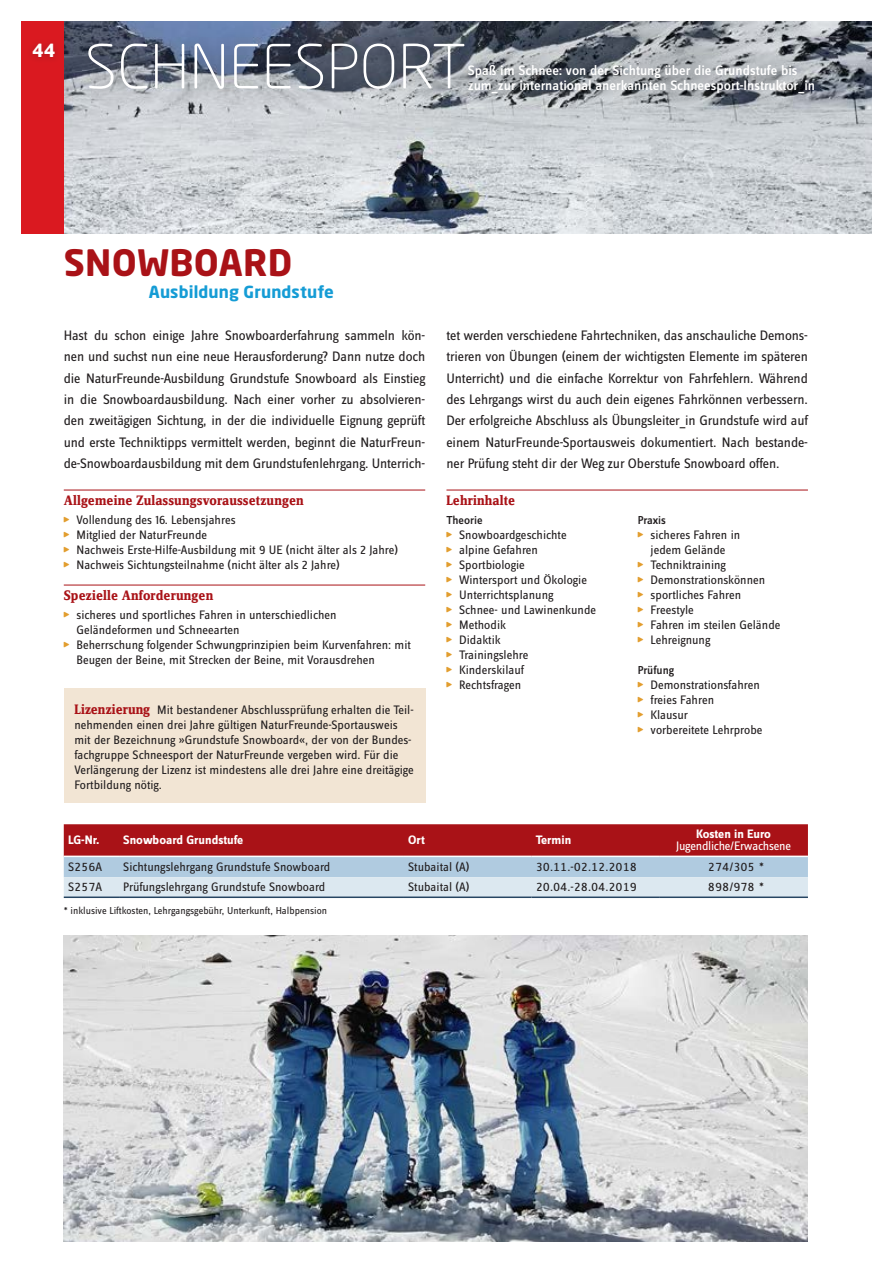
<style>
.page{position:relative;width:893px;height:1263px;background:#fff}
.page>*{position:absolute;margin:0;border:0;box-sizing:border-box;transform-origin:0 0}
.t1{font:300 60px "Neo Sans Pro";letter-spacing:.01em;color:#fff}
.t2{font:700 36px "Neo Sans";letter-spacing:.01em;color:#a91217}
.t3{font:700 18px "Neo Sans";color:#fff}
.t4{font:700 16.5px "Neo Sans";letter-spacing:.01em;color:#159cd5}
.t5{font:14.25px/21.3px "Zine Sans Dis OT";letter-spacing:-.01em;color:#231f20;text-align:justify}
.t6{font:500 14.25px "Zine Sans Dis OT";color:#fff}
.t7{font:14.25px "Zine Serif Dis OT Bld";letter-spacing:.01em;color:#a91217}
.t8{font:12.75px/15px "Zine Sans Dis OT";color:#231f20}
.t9{font:700 12.75px "Zine Sans Dis OT";color:#fff}
.t10{font:12.75px "Zine Sans Dis OT";letter-spacing:-.02em;color:#fff}
.t11{font:500 12px "Zine Sans Dis OT";letter-spacing:-.01em;color:#231f20}
.t12{font:10.5px "Zine Sans Dis OT";color:#231f20}
.s1{font-family:"NF Dfont Logo Und Specials";color:#e29d2e}
.s2{font-family:"Zine Serif Dis OT Bld";font-size:14.25px;color:#a91217}
</style>
<div class="page">
<img style="left:64px;top:935px;width:744px;height:307px">
<img style="left:64px;top:21px;width:808px;height:213px">
<div style="left:21px;top:21px;width:43px;height:213px;background:#da1920"></div>
<div style="left:64px;top:689px;width:361px;height:114px;background:#f2e5d4"></div>
<hr style="left:446px;top:490px;width:362px;height:1px;background:#a91217">
<hr style="left:64px;top:490px;width:361px;height:1px;background:#a91217">
<hr style="left:64px;top:585px;width:361px;height:1px;background:#a91217">
<svg style="left:64px;top:824px;width:744px;height:72px;background:#b9818c"></svg>
<hr style="left:64px;top:855px;width:55px;height:2px;background:#fff">
<hr style="left:119px;top:855px;width:285px;height:2px;background:#fff">
<hr style="left:404px;top:855px;width:127px;height:2px;background:#fff">
<hr style="left:531px;top:855px;width:128px;height:2px;background:#fff">
<hr style="left:659px;top:855px;width:149px;height:2px;background:#fff">
<hr style="left:659px;top:896px;width:149px;height:2px;background:#264562">
<hr style="left:64px;top:896px;width:55px;height:2px;background:#264562">
<hr style="left:119px;top:896px;width:285px;height:2px;background:#264562">
<hr style="left:404px;top:896px;width:127px;height:2px;background:#264562">
<hr style="left:531px;top:896px;width:128px;height:2px;background:#264562">
<div style="left:450px;top:46px;width:382px;height:65px;background:#231f20;opacity:.55"></div>
<div style="left:70px;top:24px;width:412px;height:85px;background:#231f20;opacity:.55"></div>
<div style="left:25px;top:37px;width:37px;height:27px;background:#231f20;opacity:.25"></div>
<h3 class="t3" style="left:32px;top:39px;width:25px">44</h3>
<h1 class="t1" style="left:85px;top:31px;width:383px">SCHNEESPORT</h1>
<p class="t6" style="left:468px;top:63px;width:331px">Spaß im Schnee: von der Sichtung über die Grundstufe bis</p>
<p class="t6" style="left:468px;top:78px;width:349px">zum_zur international anerkannten Schneesport-Instruktor_in</p>
<h2 class="t2" style="left:64px;top:240px;width:230px">SNOWBOARD</h2>
<p class="t4" style="left:149px;top:281px;width:187px">Ausbildung Grundstufe</p>
<p class="t5" style="left:64px;top:325px;width:363px">Hast du schon einige Jahre Snowboarderfahrung sammeln kön&shy;nen und suchst nun eine neue Herausforderung? Dann nutze doch die NaturFreunde-Ausbildung Grundstufe Snowboard als Einstieg in die Snowboardausbildung. Nach einer vorher zu absolvieren&shy;den zweitägigen Sichtung, in der die individuelle Eignung geprüft und erste Techniktipps vermittelt werden, beginnt die NaturFreun&shy;de-Snowboardausbildung mit dem Grundstufenlehrgang. Unterrich-</p>
<p class="t5" style="left:446px;top:325px;width:363px">tet werden verschiedene Fahrtechniken, das anschauliche Demons&shy;trieren von Übungen (einem der wichtigsten Elemente im späteren Unterricht) und die einfache Korrektur von Fahrfehlern. Während des Lehrgangs wirst du auch dein eigenes Fahrkönnen verbessern.<br>Der erfolgreiche Abschluss als Übungsleiter_in Grundstufe wird auf einem NaturFreunde-Sportausweis dokumentiert. Nach bestande&shy;ner Prüfung steht dir der Weg zur Oberstufe Snowboard offen.</p>
<p class="t7" style="left:64px;top:493px;width:242px">Allgemeine Zulassungsvoraussetzungen</p>
<p class="t8" style="left:64px;top:513px;width:336px"><span class="s1">a</span> Vollendung des 16. Lebensjahres<br><span class="s1">a</span> Mitglied der NaturFreunde<br><span class="s1">a</span> Nachweis Erste-Hilfe-Ausbildung mit 9 UE (nicht älter als 2 Jahre) <span class="s1">a</span> Nachweis Sichtungsteilnahme (nicht älter als 2 Jahre)</p>
<p class="t7" style="left:64px;top:588px;width:151px">Spezielle Anforderungen</p>
<p class="t8" style="left:64px;top:608px;width:274px"><span class="s1">a</span> sicheres und sportliches Fahren in unterschiedlichen</p>
<p class="t8" style="left:77px;top:623px;width:165px">Geländeformen und Schneearten</p>
<p class="t8" style="left:64px;top:638px;width:349px"><span class="s1">a</span> Beherrschung folgender Schwungprinzipien beim Kurvenfahren: mit</p>
<p class="t8" style="left:77px;top:653px;width:300px">Beugen der Beine, mit Strecken der Beine, mit Vorausdrehen</p>
<p class="t8" style="left:74px;top:703px;width:341px"><span class="s2">Lizenzierung</span> Mit bestandener Abschlussprüfung erhalten die Teil&shy;nehmenden einen drei Jahre gültigen NaturFreunde-Sportausweis mit der Bezeichnung »Grundstufe Snowboard«, der von der Bundes&shy;fachgruppe Schneesport der NaturFreunde vergeben wird. Für die Verlängerung der Lizenz ist mindestens alle drei Jahre eine dreitägige Fortbildung nötig.</p>
<p class="t7" style="left:446px;top:493px;width:70px">Lehrinhalte</p>
<p class="t11" style="left:446px;top:514px;width:38px">Theorie</p>
<p class="t8" style="left:446px;top:528px;width:151px"><span class="s1">a</span> Snowboardgeschichte<br><span class="s1">a</span> alpine Gefahren<br><span class="s1">a</span> Sportbiologie<br><span class="s1">a</span> Wintersport und Ökologie <span class="s1">a</span> Unterrichtsplanung<br><span class="s1">a</span> Schnee- und Lawinenkunde <span class="s1">a</span> Methodik<br><span class="s1">a</span> Didaktik<br><span class="s1">a</span> Trainingslehre<br><span class="s1">a</span> Kinderskilauf<br><span class="s1">a</span> Rechtsfragen</p>
<p class="t9" style="left:68px;top:834px;width:33px">LG-Nr.</p>
<p class="t9" style="left:123px;top:834px;width:122px">Snowboard Grundstufe</p>
<p class="t9" style="left:408px;top:834px;width:18px">Ort</p>
<p class="t9" style="left:536px;top:834px;width:37px">Termin</p>
<p class="t11" style="left:638px;top:514px;width:29px">Praxis</p>
<p class="t8" style="left:638px;top:528px;width:104px"><span class="s1">a</span> sicheres Fahren in</p>
<p class="t8" style="left:651px;top:543px;width:76px">jedem Gelände</p>
<p class="t8" style="left:638px;top:558px;width:90px"><span class="s1">a</span> Techniktraining</p>
<p class="t8" style="left:638px;top:573px;width:129px"><span class="s1">a</span> Demonstrationskönnen</p>
<p class="t8" style="left:638px;top:588px;width:105px"><span class="s1">a</span> sportliches Fahren</p>
<p class="t8" style="left:638px;top:603px;width:57px"><span class="s1">a</span> Freestyle</p>
<p class="t8" style="left:638px;top:618px;width:144px"><span class="s1">a</span> Fahren im steilen Gelände</p>
<p class="t8" style="left:638px;top:633px;width:74px"><span class="s1">a</span> Lehreignung</p>
<p class="t11" style="left:638px;top:664px;width:38px">Prüfung</p>
<p class="t8" style="left:638px;top:678px;width:126px"><span class="s1">a</span> Demonstrationsfahren <span class="s1">a</span> freies Fahren<br><span class="s1">a</span> Klausur<br><span class="s1">a</span> vorbereitete Lehrprobe</p>
<p class="t9" style="left:696px;top:828px;width:77px">Kosten in Euro</p>
<p class="t10" style="left:676px;top:840px;width:116px">Jugendliche/Erwachsene</p>
<p class="t8" style="left:68px;top:860px;width:36px">S256A</p>
<p class="t8" style="left:123px;top:860px;width:208px">Sichtungslehrgang Grundstufe Snowboard</p>
<p class="t8" style="left:408px;top:860px;width:63px">Stubaital (A)</p>
<p class="t8" style="left:536px;top:860px;width:103px">30.11.-02.12.2018</p>
<p class="t8" style="left:708px;top:860px;width:58px">274/305 *</p>
<p class="t8" style="left:68px;top:880px;width:36px">S257A</p>
<p class="t8" style="left:123px;top:880px;width:204px">Prüfungslehrgang Grundstufe Snowboard</p>
<p class="t8" style="left:408px;top:880px;width:63px">Stubaital (A)</p>
<p class="t8" style="left:536px;top:880px;width:103px">20.04.-28.04.2019</p>
<p class="t8" style="left:708px;top:880px;width:58px">898/978 *</p>
<p class="t12" style="left:64px;top:906px;width:265px">* inklusive Liftkosten, Lehrgangsgebühr, Unterkunft, Halbpension</p>
</div>
